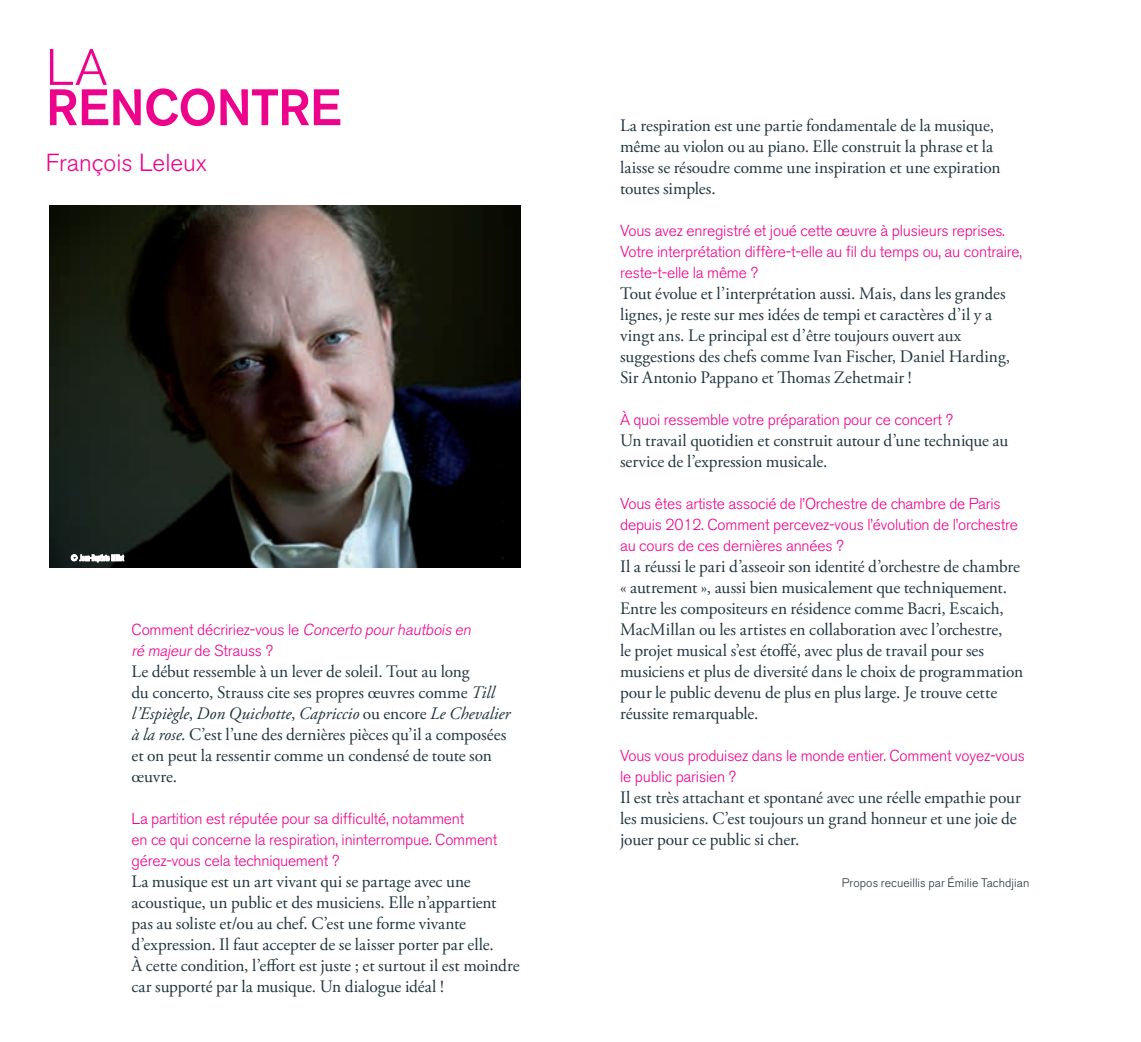
<style>
.page{position:relative;width:1141px;height:1042px;background:#fff}
.page>*{position:absolute;margin:0;border:0;box-sizing:border-box;transform-origin:0 0}
.t1{font:500 50.75px "Akzidenz Grotesk BE";color:#ed028c}
.t2{font:300 50.75px "Akzidenz Grotesk BE";color:#ed028c}
.t3{font:300 24.5px "Akzidenz Grotesk BE";color:#ed028c}
.t4{font:17.5px/21px "Adobe Garamond Pro";letter-spacing:-.005em;color:#21353f}
.t5{font:300 15.75px/21px "Akzidenz Grotesk BE";letter-spacing:-.01em;color:#ed028c}
.t6{font:300 12.25px "Akzidenz Grotesk BE";letter-spacing:.005em;color:#21353f}
.s1{font-style:italic}
</style>
<div class="page">
<img style="left:50px;top:205px;width:471px;height:362px">
<svg style="left:71px;top:553px;width:53px;height:9px"></svg>
<h1 class="t2" style="left:46px;top:39px;width:63px">La</h1>
<h1 class="t1" style="left:46px;top:76px;width:34px">RENCONTRE</h1>
<h2 class="t3" style="left:46px;top:149px;width:163px">François Leleux</h2>
<p class="t5" style="left:131px;top:620px;width:344px">Comment décririez-vous le <span class="s1">Concerto pourhautbois en ré majeur</span>de Strauss ?</p>
<p class="t4" style="left:131px;top:662px;width:380px">Le début ressemble à un lever de soleil. Tout au long<br>du concerto, Strauss cite ses propres œuvres comme <span class="s1">Till l’Espiègle</span>, <span class="s1">Don Quichotte</span>, <span class="s1">Capriccio</span> ou encore <span class="s1">Le Chevalier à la rose</span>. C’est l’une des dernières pièces qu’il a composées et on peut la ressentir comme un condensé de toute son œuvre.</p>
<p class="t5" style="left:131px;top:809px;width:368px">La partition est réputée pour sa difficulté, notamment<br>en ce qui concerne la respiration, ininterrompue. Comment gérez-vous cela techniquement ?</p>
<p class="t4" style="left:131px;top:872px;width:390px">La musique est un art vivant qui se partage avec une acoustique, un public et des musiciens. Elle n’appartient pas au soliste et/ou au chef. C’est une forme vivante d’expression. Il faut accepter de se laisser porter par elle.<br>À cette condition, l’effort est juste ; et surtout il est moindre car supporté par la musique. Un dialogue idéal !</p>
<p class="t4" style="left:620px;top:116px;width:382px">La respiration est une partie fondamentale de la musique, même au violon ou au piano. Elle construit la phrase et la laisse se résoudre comme une inspiration et une expiration toutes simples.</p>
<p class="t5" style="left:620px;top:220px;width:403px">Vous avez enregistré et joué cette œuvre à plusieurs reprises.<br>Votre interprétation diffère-t-elle au fil du temps ou, au contraire, reste-t-elle la même ?</p>
<p class="t4" style="left:620px;top:284px;width:392px">Tout évolue et l’interprétation aussi. Mais, dans les grandes lignes, je reste sur mes idées de tempi et caractères d’il y a vingt ans. Le principal est d’être toujours ouvert aux suggestions des chefs comme Ivan Fischer, Daniel Harding, Sir Antonio Pappano et Thomas Zehetmair !</p>
<p class="t5" style="left:620px;top:409px;width:334px">À quoi ressemble votre préparation pour ce concert ?</p>
<p class="t4" style="left:620px;top:431px;width:390px">Un travail quotidien et construit autour d’une technique au service de l’expression musicale.</p>
<p class="t5" style="left:620px;top:493px;width:399px">Vous êtes artiste associé de l’Orchestre de chambre de Paris depuis 2012. Comment percevez-vous l’évolution de l’orchestre au cours de ces dernières années ?</p>
<p class="t4" style="left:620px;top:557px;width:405px">Il a réussi le pari d’asseoir son identité d’orchestre de chambre « autrement », aussi bien musicalement que techniquement.<br>Entre les compositeurs en résidence comme Bacri, Escaich, MacMillan ou les artistes en collaboration avec l’orchestre,<br>le projet musical s’est étoffé, avec plus de travail pour ses musiciens et plus de diversité dans le choix de programmation pour le public devenu de plus en plus large. Je trouve cette réussite remarquable.</p>
<p class="t5" style="left:620px;top:745px;width:406px">Vous vous produisez dans le monde entier. Comment voyez-vous le public parisien ?</p>
<p class="t4" style="left:620px;top:788px;width:402px">Il est très attachant et spontané avec une réelle empathie pour les musiciens. C’est toujours un grand honneur et une joie de jouer pour ce public si cher.</p>
<p class="t6" style="left:842px;top:876px;width:189px">Propos recueillis par Émilie Tachdjian</p>
</div>
